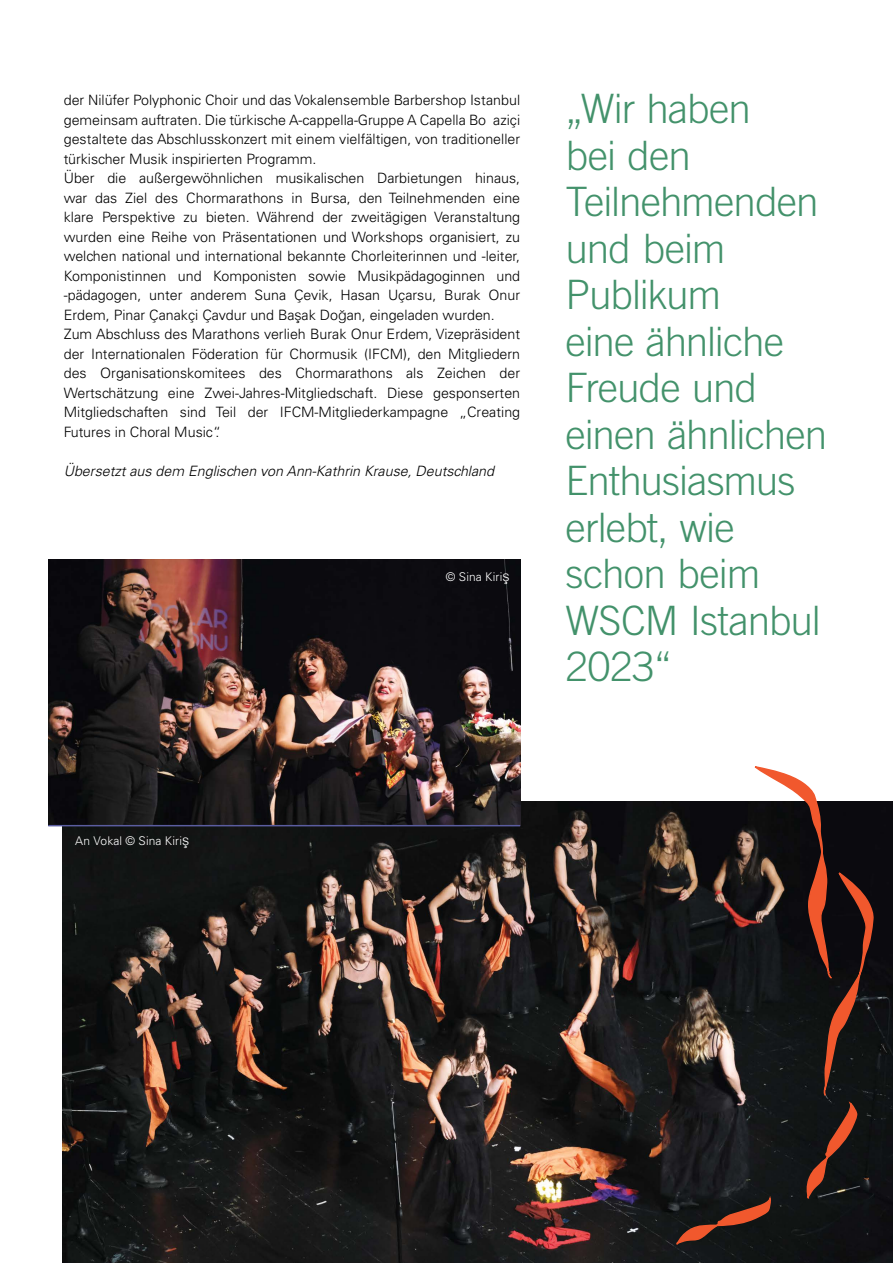
<style>
.page{position:relative;width:893px;height:1263px;background:#fff}
.page>*{position:absolute;margin:0;border:0;box-sizing:border-box;transform-origin:0 0}
.t1{font:300 40.5px/46.5px "Trade Gothic LT Std";letter-spacing:-.02em;color:#43926b}
.t2{font:300 14.25px/19.5px "Univers LT Std";color:#000}
.t3{font:italic 300 14.25px "Univers LT Std";color:#000}
.t4{font:300 12px "Univers LT Std";letter-spacing:.01em;color:#fff}
.s1{font-family:"Helvetica"}
.s2{font-family:"Helvetica";font-size:14.25px}
</style>
<div class="page">
<img style="left:62px;top:801px;width:831px;height:462px">
<img style="left:48px;top:559px;width:472px;height:266px">
<hr style="left:48px;top:825px;width:472px;height:1px;background:#5b5da0">
<svg style="left:675px;top:766px;width:200px;height:480px;background:#382e2c"></svg>
<p class="t2" style="left:64px;top:90px;width:458px">der Nilüfer Polyphonic Choir und das Vokalensemble Barbershop Istanbul gemeinsam auftraten. Die türkische A-cappella-Gruppe A Capella Boğaziçi gestaltete das Abschlusskonzert mit einem vielfältigen, von traditioneller türkischer Musik inspirierten Programm.<br>Über die außergewöhnlichen musikalischen Darbietungen hinaus, war das Ziel des Chormarathons in Bursa, den Teilnehmenden eine klare Perspektive zu bieten. Während der zweitägigen Veranstaltung wurden eine Reihe von Präsentationen und Workshops organisiert, zu welchen national und international bekannte Chorleiterinnen und -leiter, Komponistinnen und Komponisten sowie Musikpädagoginnen und -pädagogen, unter anderem Suna Çevik, Hasan Uçarsu, Burak Onur Erdem, Pinar Çanakçi Çavdur und Ba<span class="s1">ş</span>ak Do<span class="s1">ğ</span>an, eingeladen wurden.<br>Zum Abschluss des Marathons verlieh Burak Onur Erdem, Vizepräsident der Internationalen Föderation für Chormusik (IFCM), den Mitgliedern des Organisationskomitees des Chormarathons als Zeichen der Wertschätzung eine Zwei-Jahres-Mitgliedschaft. Diese gesponserten Mitgliedschaften sind Teil der IFCM-Mitgliederkampagne „Creating Futures in Choral Music“.</p>
<p class="t3" style="left:64px;top:462px;width:432px">Übersetzt aus dem Englischen von Ann-Kathrin Krause, Deutschland</p>
<p class="t4" style="left:446px;top:569px;width:65px">© Sina Kiri<span class="s2">ş</span></p>
<h1 class="t1" style="left:566px;top:85px;width:263px">„Wir haben<br>bei den<br>Teilnehmenden und beim<br>Publikum<br>eine ähnliche<br>Freude und einen ähnlichen<br>Enthusiasmus erlebt, wie schon beim<br>WSCM Istanbul<br>2023“</h1>
<p class="t4" style="left:75px;top:834px;width:116px">An Vokal © Sina Kiri<span class="s2">ş</span></p>
</div>
